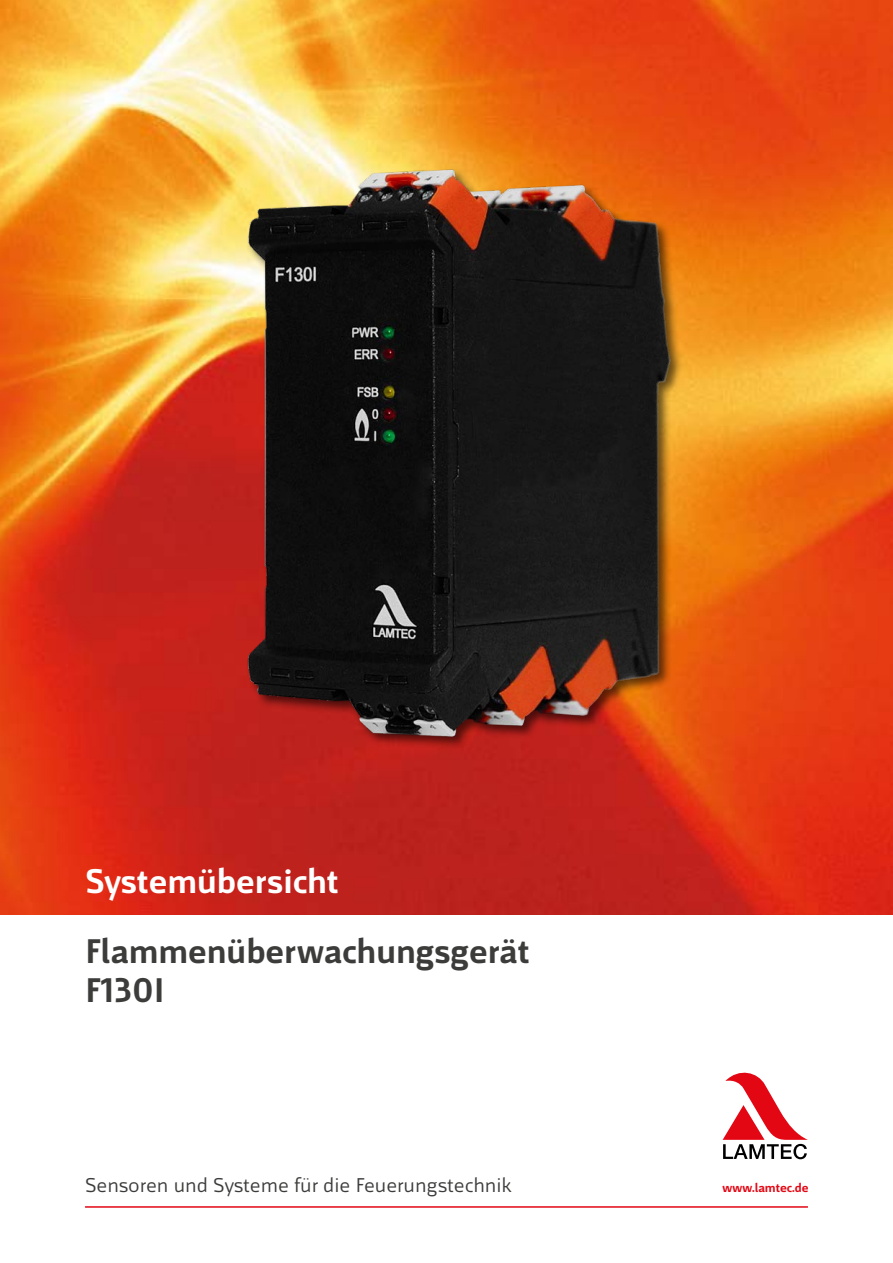
<style>
.page{position:relative;width:893px;height:1263px;background:#fff}
.page>*{position:absolute;margin:0;border:0;box-sizing:border-box;transform-origin:0 0}
.t1{font:700 36px/39px "Mr Jones";color:#3c3c3b}
.t2{font:700 36px "Mr Jones";color:#fff}
.t3{font:21px "Mr Jones";color:#3c3c3b}
.t4{font:700 13.2px "Mr Jones";color:#e30613}
</style>
<div class="page">
<img style="left:0;top:0;width:893px;height:914px">
<svg style="left:723px;top:1072px;width:85px;height:87px"></svg>
<hr style="left:85px;top:1206px;width:723px;height:2px;background:#e30613">
<img style="left:159px;top:135px;width:575px;height:654px">
<h1 class="t2" style="left:85px;top:862px;width:255px">Systemübersicht</h1>
<h1 class="t1" style="left:85px;top:931px;width:446px">Flammenüberwachungsgerät<br>F130I</h1>
<p class="t3" style="left:85px;top:1173px;width:428px">Sensoren und Systeme für die Feuerungstechnik</p>
<p class="t4" style="left:722px;top:1180px;width:88px">www.lamtec.de</p>
</div>
